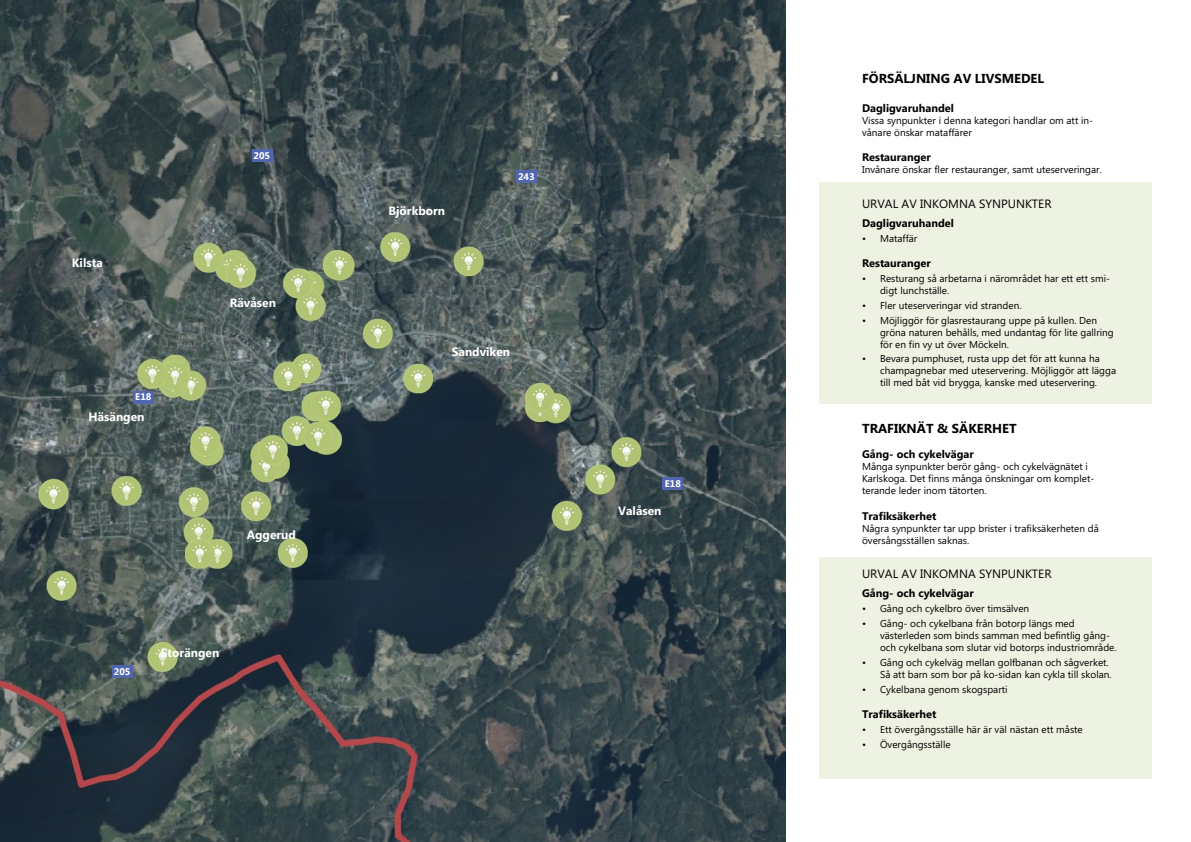
<style>
.page{position:relative;width:1191px;height:842px;background:#fff}
.page>*{position:absolute;margin:0;border:0;box-sizing:border-box;transform-origin:0 0}
.Titel_H4{font:700 13px "Microsoft Phags Pa";color:#000}
.KAPITELSIDA_Introtext{font:700 12px "Microsoft New Tai Lue";color:#fff}
.Titel_H5{font:12px "Microsoft Phags Pa";color:#000}
.Titel_H6{font:700 11px "Microsoft Phags Pa";color:#000}
.Brödtext{font:10px/12px "Microsoft Phags Pa";color:#000}
.KAPITELSIDA_Introtext-2{font:700 9.6px "Microsoft New Tai Lue";color:#fff}
</style>
<div class="page">
<div style="left:819px;top:557px;width:332px;height:221px;background:#eef2e2"></div>
<div style="left:819px;top:183px;width:332px;height:221px;background:#eef2e2"></div>
<img style="left:0;top:0;width:785px;height:842px">
<div style="left:133px;top:391px;width:21px;height:13px;background:#5266af"></div>
<div style="left:112px;top:666px;width:21px;height:12px;background:#5266af"></div>
<div style="left:252px;top:149px;width:20px;height:13px;background:#5266af"></div>
<div style="left:516px;top:170px;width:21px;height:13px;background:#5266af"></div>
<div style="left:662px;top:477px;width:21px;height:13px;background:#5266af"></div>
<p class="KAPITELSIDA_Introtext" style="left:72px;top:256px;width:33px">Kilsta</p>
<p class="KAPITELSIDA_Introtext-2" style="left:135px;top:392px;width:18px">E18</p>
<p class="KAPITELSIDA_Introtext" style="left:89px;top:410px;width:57px">Häsängen</p>
<p class="KAPITELSIDA_Introtext-2" style="left:253px;top:150px;width:18px">205</p>
<p class="KAPITELSIDA_Introtext" style="left:230px;top:296px;width:48px">Rävåsen</p>
<p class="KAPITELSIDA_Introtext" style="left:247px;top:528px;width:51px">Aggerud</p>
<p class="KAPITELSIDA_Introtext-2" style="left:114px;top:666px;width:18px">205</p>
<p class="KAPITELSIDA_Introtext" style="left:161px;top:646px;width:60px">Storängen</p>
<p class="KAPITELSIDA_Introtext" style="left:388px;top:203px;width:58px">Björkborn</p>
<p class="KAPITELSIDA_Introtext-2" style="left:518px;top:171px;width:18px">243</p>
<p class="KAPITELSIDA_Introtext" style="left:452px;top:345px;width:60px">Sandviken</p>
<p class="KAPITELSIDA_Introtext-2" style="left:664px;top:478px;width:18px">E18</p>
<p class="KAPITELSIDA_Introtext" style="left:618px;top:504px;width:45px">Valåsen</p>
<h4 class="Titel_H4" style="left:862px;top:69px;width:184px">FÖRSÄLJNING AV LIVSMEDEL</h4>
<h6 class="Titel_H6" style="left:862px;top:100px;width:93px">Dagligvaruhandel</h6>
<p class="Brödtext" style="left:862px;top:114px;width:233px">Vissa synpunkter i denna kategori handlar om att in&shy;vånare önskar mataffärer</p>
<h6 class="Titel_H6" style="left:862px;top:149px;width:70px">Restauranger</h6>
<p class="Brödtext" style="left:862px;top:163px;width:241px">Invånare önskar fler restauranger, samt uteserveringar.</p>
<h5 class="Titel_H5" style="left:862px;top:196px;width:191px">URVAL AV INKOMNA SYNPUNKTER</h5>
<h6 class="Titel_H6" style="left:862px;top:215px;width:93px">Dagligvaruhandel</h6>
<p class="Brödtext" style="left:862px;top:232px;width:57px">• Mataffär</p>
<h6 class="Titel_H6" style="left:862px;top:255px;width:70px">Restauranger</h6>
<p class="Brödtext" style="left:880px;top:272px;width:231px;text-indent:-18px">• Resturang så arbetarna i närområdet har ett ett smi&shy;digt lunchställe.</p>
<p class="Brödtext" style="left:862px;top:299px;width:161px">• Fler uteserveringar vid stranden.</p>
<p class="Brödtext" style="left:880px;top:313px;width:235px;text-indent:-18px">• Möjliggör för glasrestaurang uppe på kullen. Den gröna naturen behålls, med undantag för lite gallring för en fin vy ut över Möckeln.</p>
<p class="Brödtext" style="left:880px;top:352px;width:237px;text-indent:-18px">• Bevara pumphuset, rusta upp det för att kunna ha champagnebar med uteservering. Möjliggör att lägga till med båt vid brygga, kanske med uteservering.</p>
<h4 class="Titel_H4" style="left:862px;top:419px;width:156px">TRAFIKNÄT &amp; SÄKERHET</h4>
<h6 class="Titel_H6" style="left:862px;top:447px;width:113px">Gång- och cykelvägar</h6>
<p class="Brödtext" style="left:862px;top:460px;width:234px">Många synpunkter berör gång- och cykelvägnätet i<br>Karlskoga. Det finns många önskningar om komplet&shy;terande leder inom tätorten.</p>
<h6 class="Titel_H6" style="left:862px;top:508px;width:76px">Trafiksäkerhet</h6>
<p class="Brödtext" style="left:862px;top:521px;width:238px">Några synpunkter tar upp brister i trafiksäkerheten då översångsställen saknas.</p>
<h5 class="Titel_H5" style="left:862px;top:566px;width:191px">URVAL AV INKOMNA SYNPUNKTER</h5>
<h6 class="Titel_H6" style="left:862px;top:586px;width:113px">Gång- och cykelvägar</h6>
<p class="Brödtext" style="left:862px;top:602px;width:169px">• Gång och cykelbro över timsälven</p>
<p class="Brödtext" style="left:880px;top:617px;width:238px;text-indent:-18px">• Gång- och cykelbana från botorp längs med västerleden som binds samman med befintlig gång&shy;och cykelbana som slutar vid botorps industriområde.</p>
<p class="Brödtext" style="left:862px;top:656px;width:251px;text-align:right">• Gång och cykelväg mellan golfbanan och sågverket.<br>Så att barn som bor på ko-sidan kan cykla till skolan.</p>
<p class="Brödtext" style="left:862px;top:683px;width:147px">• Cykelbana genom skogsparti</p>
<h6 class="Titel_H6" style="left:862px;top:706px;width:76px">Trafiksäkerhet</h6>
<p class="Brödtext" style="left:862px;top:723px;width:222px">• Ett övergångsställe här är väl nästan ett måste</p>
<p class="Brödtext" style="left:862px;top:737px;width:90px">• Övergångsställe</p>
</div>
